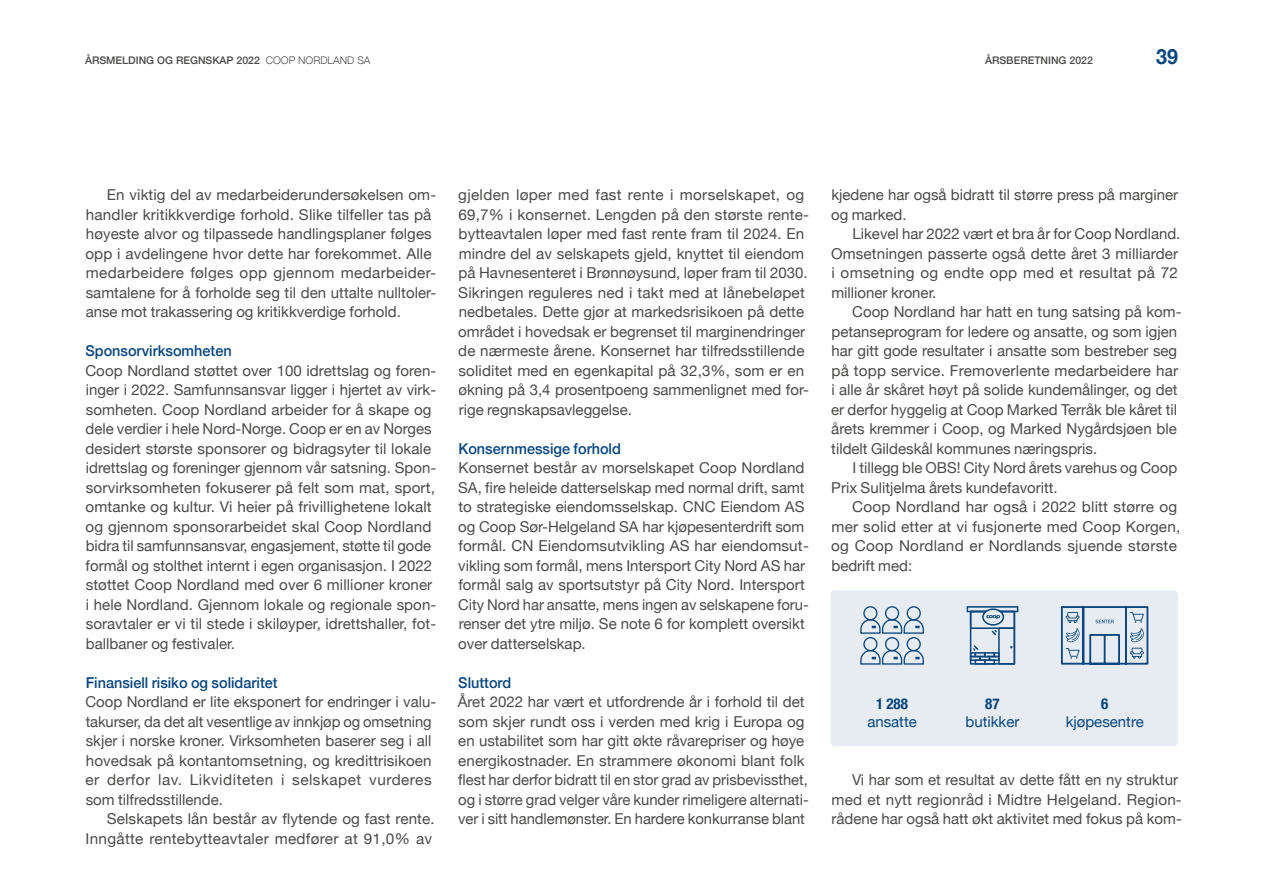
<style>
.page{position:relative;width:1263px;height:893px;background:#fff}
.page>*{position:absolute;margin:0;border:0;box-sizing:border-box;transform-origin:0 0}
.t1{font:700 21px "Helvetica Neue";color:#08467d;scale:.94 1}
.t2{font:15px/19.5px "Helvetica Neue";color:#4a4a49}
.t3{font:500 15px "Helvetica Neue";color:#08467d;scale:.96 1}
.t4{font:15px "Helvetica Neue";color:#08467d}
.t5{font:700 condensed 15px "Helvetica Neue";color:#08467d}
.t6{font:500 10.5px "Helvetica Neue";color:#4a4a49}
.s1{font-weight:300}
</style>
<div class="page">
<div style="left:831px;top:590px;width:347px;height:156px;background:#e6ecf2;border-radius:4px"></div>
<svg style="left:860px;top:606px;width:64px;height:59px"></svg>
<svg style="left:967px;top:606px;width:51px;height:59px"></svg>
<svg style="left:1061px;top:606px;width:87px;height:59px"></svg>
<p class="t6" style="left:85px;top:52px;width:287px">ÅRSMELDING OG REGNSKAP 2022 <span class="s1">COOP NORDLAND SA</span></p>
<p class="t6" style="left:985px;top:52px;width:109px">ÅRSBERETNING 2022</p>
<h1 class="t1" style="left:1156px;top:40px;width:25px">39</h1>
<p class="t2" style="left:85px;top:186px;width:352px;text-indent:21px">En viktig del av medarbeiderundersøkelsen om&shy;handler kritikkverdige forhold. Slike tilfeller tas på høyeste alvor og tilpassede handlingsplaner følges opp i avdelingene hvor dette har forekommet. Alle medarbeidere følges opp gjennom medarbeider&shy;samtalene for å forholde seg til den uttalte nulltoler&shy;anse mot trakassering og kritikkverdige forhold.</p>
<p class="t3" style="left:86px;top:339px;width:154px">Sponsorvirksomheten</p>
<p class="t2" style="left:85px;top:362px;width:352px">Coop Nordland støttet over 100 idrettslag og foren&shy;inger i 2022. Samfunnsansvar ligger i hjertet av virk&shy;somheten. Coop Nordland arbeider for å skape og dele verdier i hele Nord-Norge. Coop er en av Norges desidert største sponsorer og bidragsyter til lokale idrettslag og foreninger gjennom vår satsning. Spon&shy;sorvirksomheten fokuserer på felt som mat, sport, omtanke og kultur. Vi heier på frivillighetene lokalt og gjennom sponsorarbeidet skal Coop Nordland bidra til samfunnsansvar, engasjement, støtte til gode formål og stolthet internt i egen organisasjon. I 2022 støttet Coop Nordland med over 6 millioner kroner i hele Nordland. Gjennom lokale og regionale spon&shy;soravtaler er vi til stede i skiløyper, idrettshaller, fot&shy;ballbaner og festivaler.</p>
<p class="t3" style="left:86px;top:670px;width:202px">Finansiell risiko og solidaritet</p>
<p class="t2" style="left:85px;top:693px;width:352px">Coop Nordland er lite eksponert for endringer i valu&shy;takurser, da det alt vesentlige av innkjøp og omsetning skjer i norske kroner. Virksomheten baserer seg i all hovedsak på kontantomsetning, og kredittrisikoen er derfor lav. Likviditeten i selskapet vurderes som tilfredsstillende.</p>
<p class="t2" style="left:86px;top:810px;width:351px;text-align:right">Selskapets lån består av flytende og fast rente.<br>Inngåtte rentebytteavtaler medfører at 91,0% av</p>
<p class="t2" style="left:458px;top:186px;width:352px">gjelden løper med fast rente i morselskapet, og 69,7% i konsernet. Lengden på den største rente&shy;bytteavtalen løper med fast rente fram til 2024. En mindre del av selskapets gjeld, knyttet til eiendom på Havnesenteret i Brønnøysund, løper fram til 2030.<br>Sikringen reguleres ned i takt med at lånebeløpet nedbetales. Dette gjør at markedsrisikoen på dette området i hovedsak er begrenset til marginendringer de nærmeste årene. Konsernet har tilfredsstillende soliditet med en egenkapital på 32,3%, som er en økning på 3,4 prosentpoeng sammenlignet med for&shy;rige regnskapsavleggelse.</p>
<p class="t3" style="left:458px;top:436px;width:171px">Konsernmessige forhold</p>
<p class="t2" style="left:458px;top:459px;width:352px">Konsernet består av morselskapet Coop Nordland SA, fire heleide datterselskap med normal drift, samt to strategiske eiendomsselskap. CNC Eiendom AS og Coop Sør-Helgeland SA har kjøpesenterdrift som formål. CN Eiendomsutvikling AS har eiendomsut&shy;vikling som formål, mens Intersport City Nord AS har formål salg av sportsutstyr på City Nord. Intersport City Nord har ansatte, mens ingen av selskapene foru&shy;renser det ytre miljø. Se note 6 for komplett oversikt over datterselskap.</p>
<p class="t3" style="left:458px;top:670px;width:57px">Sluttord</p>
<p class="t2" style="left:458px;top:693px;width:353px">Året 2022 har vært et utfordrende år i forhold til det som skjer rundt oss i verden med krig i Europa og en ustabilitet som har gitt økte råvarepriser og høye energikostnader. En strammere økonomi blant folk flest har derfor bidratt til en stor grad av prisbevissthet, og i større grad velger våre kunder rimeligere alternati&shy;ver i sitt handlemønster. En hardere konkurranse blant</p>
<p class="t2" style="left:831px;top:186px;width:348px">kjedene har også bidratt til større press på marginer og marked.</p>
<p class="t2" style="left:831px;top:225px;width:351px;text-indent:21px">Likevel har 2022 vært et bra år for Coop Nordland.<br>Omsetningen passerte også dette året 3 milliarder i omsetning og endte opp med et resultat på 72 millioner kroner.</p>
<p class="t2" style="left:831px;top:303px;width:352px;text-indent:21px">Coop Nordland har hatt en tung satsing på kom&shy;petanseprogram for ledere og ansatte, og som igjen har gitt gode resultater i ansatte som bestreber seg på topp service. Fremoverlente medarbeidere har i alle år skåret høyt på solide kundemålinger, og det er derfor hyggelig at Coop Marked Terråk ble kåret til årets kremmer i Coop, og Marked Nygårdsjøen ble tildelt Gildeskål kommunes næringspris.</p>
<p class="t2" style="left:831px;top:459px;width:347px;text-indent:21px">I tillegg ble OBS! City Nord årets varehus og Coop<br>Prix Sulitjelma årets kundefavoritt.</p>
<p class="t2" style="left:831px;top:498px;width:351px;text-indent:21px">Coop Nordland har også i 2022 blitt større og mer solid etter at vi fusjonerte med Coop Korgen, og Coop Nordland er Nordlands sjuende største bedrift med:</p>
<p class="t5" style="left:876px;top:691px;width:33px">1 288</p>
<p class="t4" style="left:867px;top:711px;width:51px">ansatte</p>
<p class="t5" style="left:985px;top:691px;width:16px">87</p>
<p class="t4" style="left:965px;top:711px;width:55px">butikker</p>
<p class="t5" style="left:1101px;top:691px;width:9px">6</p>
<p class="t4" style="left:1066px;top:711px;width:80px">kjøpesentre</p>
<p class="t2" style="left:831px;top:771px;width:352px;text-indent:21px">Vi har som et resultat av dette fått en ny struktur med et nytt regionråd i Midtre Helgeland. Region&shy;rådene har også hatt økt aktivitet med fokus på kom-</p>
</div>
